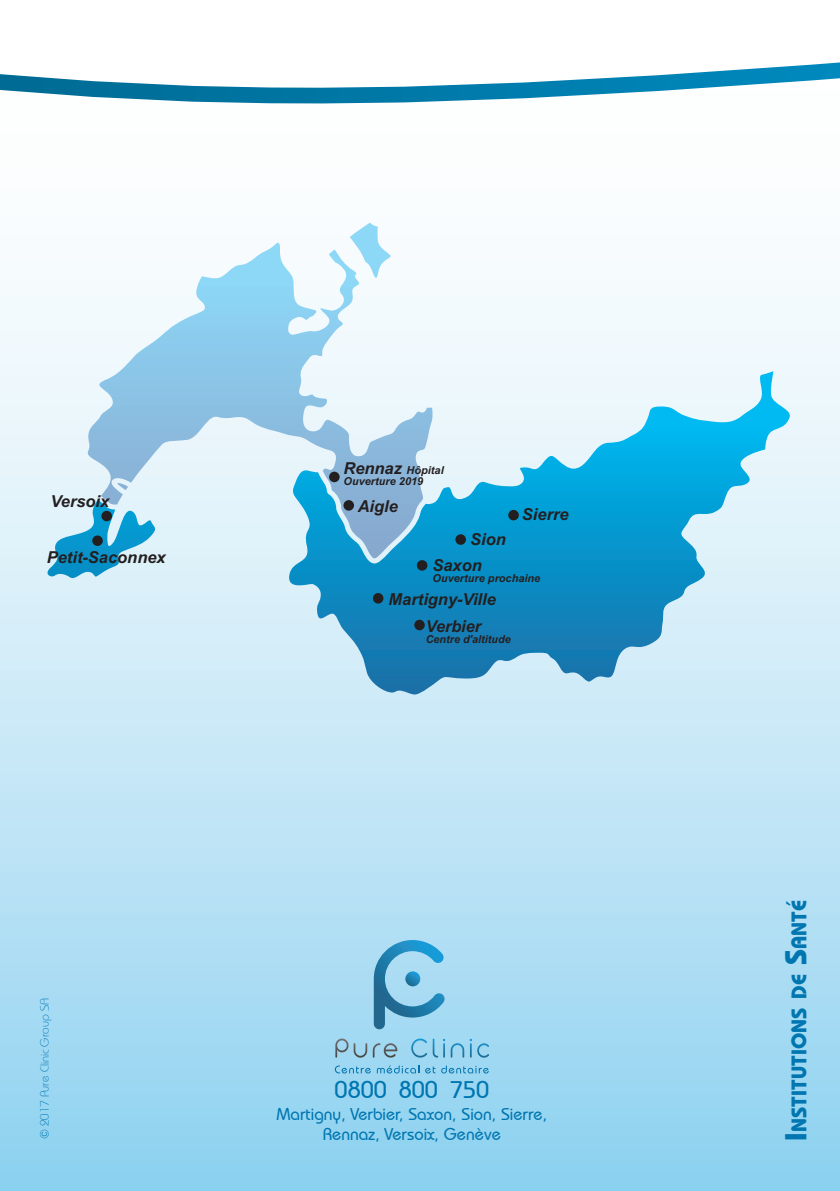
<style>
.page{position:relative;width:840px;height:1191px;background:#fff}
.page>*{position:absolute;margin:0;border:0;box-sizing:border-box;transform-origin:0 0}
.t1{font:500 24px "Bauhaus IT Cby BT";color:#0076b1}
.t2{font:700 21px "Bauhaus IT Cby BT";letter-spacing:.005em;color:#0076b1}
.t3{font:500 17px/20.4px "Bauhaus IT Cby BT";color:#0076b1;text-align:center}
.t4{font:italic 700 16.4px "Arial";color:#231f20}
.t5{font:300 12px "Bauhaus IT Cby BT";color:#0076b1}
.t6{font:italic 700 11px/11px "Arial";color:#231f20}
.s1{font-size:16.4px}
.s2{font-size:30px}
</style>
<div class="page">
<div style="left:0;top:43px;width:839px;height:1148px;background:linear-gradient(to bottom,#fff,#94d4f0)"></div>
<svg style="left:0;top:43px;width:839px;height:67px"></svg>
<svg style="left:288px;top:375px;width:474px;height:319px;background:#68bcde"></svg>
<div style="left:372px;top:593px;width:11px;height:10px;background:#231f20;border-radius:50%"></div>
<div style="left:455px;top:534px;width:10px;height:11px;background:#231f20;border-radius:50%"></div>
<div style="left:508px;top:510px;width:10px;height:10px;background:#231f20;border-radius:50%"></div>
<div style="left:414px;top:620px;width:10px;height:10px;background:#231f20;border-radius:50%"></div>
<svg style="left:85px;top:222px;width:347px;height:336px"></svg>
<div style="left:416px;top:560px;width:11px;height:10px;background:#231f20;border-radius:50%"></div>
<div style="left:343px;top:500px;width:11px;height:10px;background:#231f20;border-radius:50%"></div>
<div style="left:101px;top:511px;width:11px;height:10px;background:#231f20;border-radius:50%"></div>
<div style="left:92px;top:535px;width:11px;height:11px;background:#231f20;border-radius:50%"></div>
<div style="left:329px;top:471px;width:10px;height:11px;background:#231f20;border-radius:50%"></div>
<svg style="left:335px;top:1038px;width:62px;height:19px"></svg>
<svg style="left:411px;top:1038px;width:60px;height:19px"></svg>
<svg style="left:477px;top:1043px;width:12px;height:14px"></svg>
<svg style="left:373px;top:940px;width:72px;height:89px;background:#74b7d7"></svg>
<svg style="left:334px;top:1065px;width:36px;height:8px"></svg>
<svg style="left:376px;top:1065px;width:43px;height:8px"></svg>
<svg style="left:425px;top:1066px;width:10px;height:7px"></svg>
<svg style="left:441px;top:1065px;width:47px;height:8px"></svg>
<p class="t4" style="left:50px;top:490px;width:60px">Versoix</p>
<p class="t4" style="left:47px;top:546px;width:120px">Petit-Saconnex</p>
<p class="t6" style="left:343px;top:465px;width:102px"><span class="s1">Rennaz</span> Hôpital<br>Ouverture 2019</p>
<p class="t4" style="left:357px;top:495px;width:42px">Aigle</p>
<p class="t4" style="left:470px;top:528px;width:37px">Sion</p>
<p class="t4" style="left:521px;top:504px;width:48px">Sierre</p>
<p class="t4" style="left:432px;top:554px;width:51px">Saxon</p>
<p class="t6" style="left:432px;top:572px;width:109px">Ouverture prochaine</p>
<p class="t4" style="left:388px;top:588px;width:109px">Martigny-Ville</p>
<p class="t4" style="left:425px;top:615px;width:57px">Verbier</p>
<p class="t6" style="left:425px;top:633px;width:86px">Centre d'altitude</p>
<p class="t5" style="left:37px;top:1139px;width:143px;rotate:-90deg">© 2017 Pure Clinic Group SA</p>
<h1 class="t1" style="left:334px;top:1074px;width:156px">0800 800 750</h1>
<p class="t3" style="left:276px;top:1103px;width:272px">Martigny, Verbier, Saxon, Sion, Sierre,<br>Rennaz, Versoix, Genève</p>
<p class="t2" style="left:785px;top:1141px;width:243px;rotate:-90deg"><span class="s2">I</span>nstItutIons de <span class="s2">s</span>anté</p>
</div>
